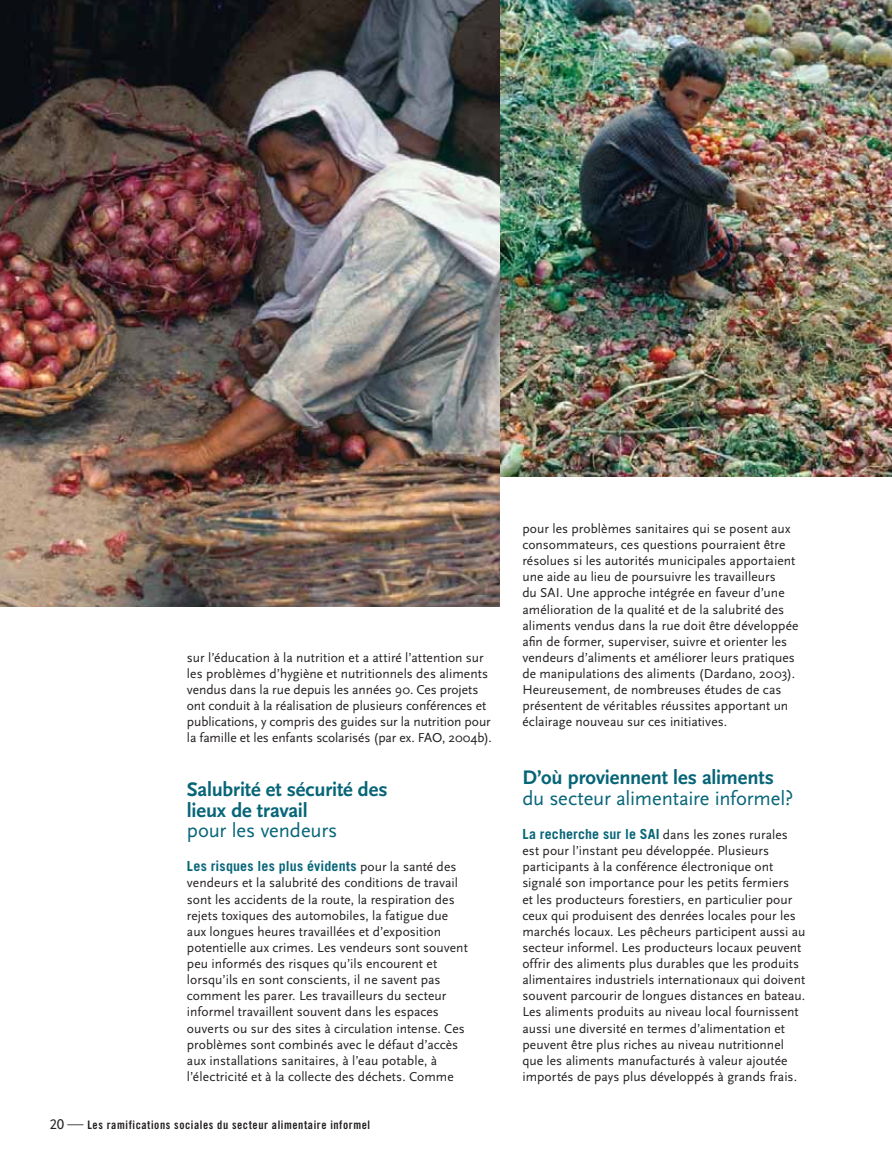
<style>
.page{position:relative;width:892px;height:1163px;background:#fff}
.page>*{position:absolute;margin:0;border:0;box-sizing:border-box;transform-origin:0 0}
.t1{font:700 20.55px/20.5px "Scala Sans";letter-spacing:-.01em;color:#076578}
.t2{font:20.55px "Scala Sans";letter-spacing:-.005em;color:#076578}
.t3{font:700 13.95px "Trade Gothic";letter-spacing:.01em;color:#076578}
.t4{font:13.5px/16px "Scala Sans";color:#231f20}
.t5{font:11.7px "Trade Gothic Bold Cond Twenty";letter-spacing:.05em;color:#231f20}
.s1{font-family:"Scala Sans";font-weight:400;font-size:13.5px;color:#231f20}
.s2{font-family:"Scala Sans Caps";font-size:14.7px}
.s3{font-family:"Trade Gothic Cond Eighteen";font-size:16.05px}
</style>
<div class="page">
<img style="left:499px;top:0;width:392px;height:477px">
<img style="left:0;top:0;width:499px;height:607px">
<p class="t4" style="left:187px;top:650px;width:306px">sur l’éducation à la nutrition et a attiré l’attention sur les problèmes d’hygiène et nutritionnels des aliments vendus dans la rue depuis les années 90. Ces projets ont conduit à la réalisation de plusieurs conférences et publications, y compris des guides sur la nutrition pour la famille et les enfants scolarisés (par ex. FAO, 2004b).</p>
<h1 class="t1" style="left:187px;top:781px;width:202px">Salubrité et sécurité des lieux de travail</h1>
<h1 class="t2" style="left:187px;top:821px;width:152px">pour les vendeurs</h1>
<p class="t3" style="left:187px;top:861px;width:271px">Les risques les plus évidents <span class="s1">pour la santé des</span></p>
<p class="t4" style="left:187px;top:876px;width:282px">vendeurs et la salubrité des conditions de travail sont les accidents de la route, la respiration des rejets toxiques des automobiles, la fatigue due aux longues heures travaillées et d’exposition potentielle aux crimes. Les vendeurs sont souvent peu informés des risques qu’ils encourent et lorsqu’ils en sont conscients, il ne savent pas comment les parer. Les travailleurs du secteur informel travaillent souvent dans les espaces ouverts ou sur des sites à circulation intense. Ces problèmes sont combinés avec le défaut d’accès aux installations sanitaires, à l’eau potable, à l’électricité et à la collecte des déchets. Comme</p>
<p class="t5" style="left:50px;top:1121px;width:322px"><span class="s2">20</span> <span class="s3">—</span> Les ramifications sociales du secteur alimentaire informel</p>
<p class="t4" style="left:522px;top:521px;width:278px">pour les problèmes sanitaires qui se posent aux consommateurs, ces questions pourraient être résolues si les autorités municipales apportaient une aide au lieu de poursuivre les travailleurs<br>du SAI. Une approche intégrée en faveur d’une amélioration de la qualité et de la salubrité des aliments vendus dans la rue doit être développée afin de former, superviser, suivre et orienter les vendeurs d’aliments et améliorer leurs pratiques de manipulations des aliments (Dardano, 2003).<br>Heureusement, de nombreuses études de cas présentent de véritables réussites apportant un éclairage nouveau sur ces initiatives.</p>
<h1 class="t1" style="left:522px;top:769px;width:253px">D’où proviennent les aliments</h1>
<h1 class="t2" style="left:522px;top:788px;width:272px">du secteur alimentaire informel?</h1>
<p class="t3" style="left:522px;top:829px;width:267px">La recherche sur le SAI <span class="s1">dans les zones rurales</span></p>
<p class="t4" style="left:522px;top:843px;width:284px">est pour l’instant peu développée. Plusieurs participants à la conférence électronique ont signalé son importance pour les petits fermiers<br>et les producteurs forestiers, en particulier pour ceux qui produisent des denrées locales pour les marchés locaux. Les pêcheurs participent aussi au secteur informel. Les producteurs locaux peuvent offrir des aliments plus durables que les produits alimentaires industriels internationaux qui doivent souvent parcourir de longues distances en bateau.<br>Les aliments produits au niveau local fournissent aussi une diversité en termes d’alimentation et peuvent être plus riches au niveau nutritionnel que les aliments manufacturés à valeur ajoutée importés de pays plus développés à grands frais.</p>
</div>
